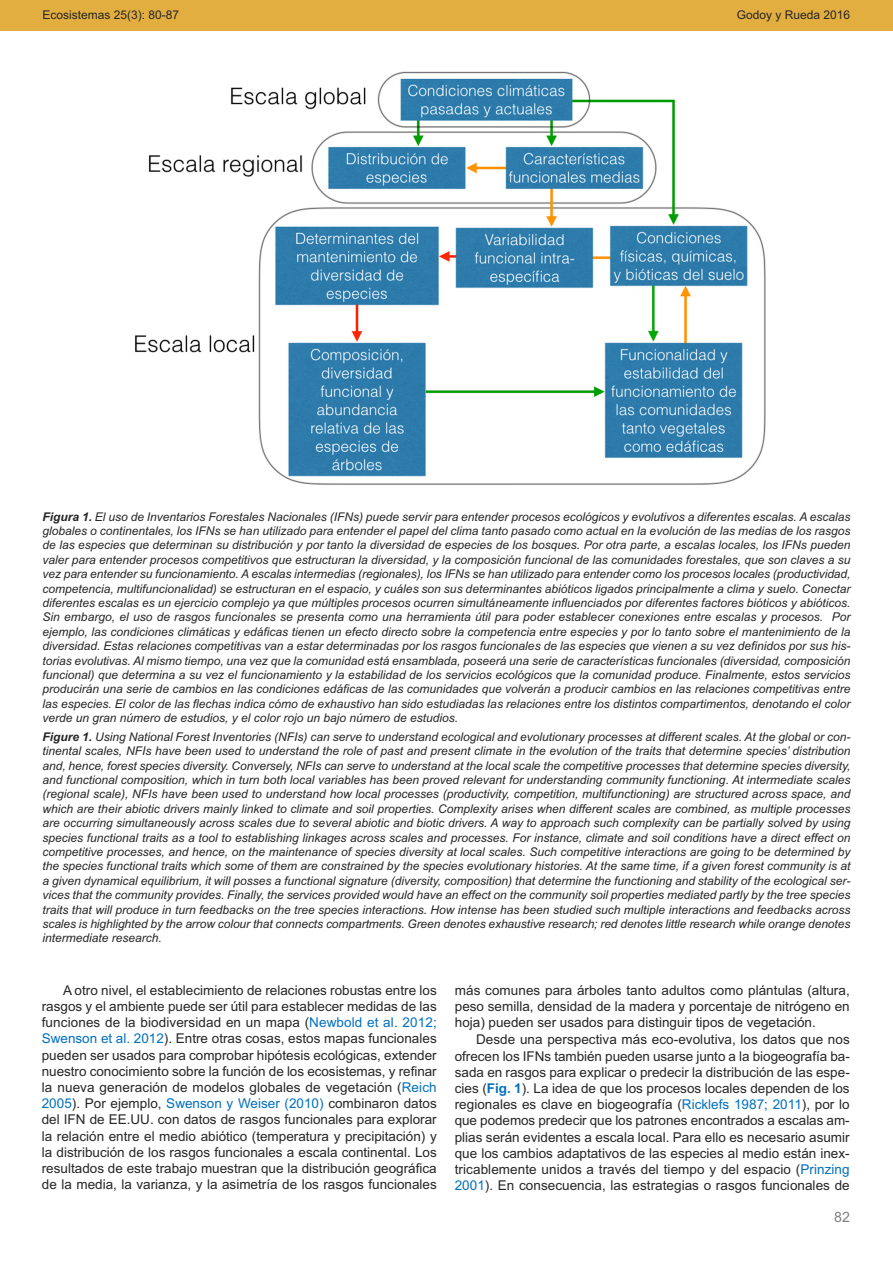
<style>
.page{position:relative;width:893px;height:1263px;background:#fff}
.page>*{position:absolute;margin:0;border:0;box-sizing:border-box;transform-origin:0 0}
.t1{font:14.25px "Arial";color:#808080}
.t2{font:13.5px/16.2px "Arial";color:#272526;text-align:justify}
.t3{font:italic 12px/14.4px "Arial";color:#272526;text-align:justify}
.t4{font:12px "Arial";color:#272526}
.s1{font-weight:700}
.s2{color:#0070c0}
.s3{font-weight:700;color:#0070c0}
</style>
<div class="page">
<div style="left:0;top:0;width:893px;height:30px;background:#e2ae40"></div>
<img style="left:135px;top:71px;width:631px;height:414px">
<p class="t4" style="left:43px;top:7px;width:138px">Ecosistemas 25(3): 80-87</p>
<p class="t4" style="left:737px;top:7px;width:115px">Godoy y Rueda 2016</p>
<p class="t3" style="left:43px;top:509px;width:809px"><span class="s1">Figura 1.</span> El uso de Inventarios Forestales Nacionales (IFNs) puede servir para entender procesos ecológicos y evolutivos a diferentes escalas. A escalas globales o continentales, los IFNs se han utilizado para entender el papel del clima tanto pasado como actual en la evolución de las medias de los rasgos de las especies que determinan su distribución y por tanto la diversidad de especies de los bosques. Por otra parte, a escalas locales, los IFNs pueden valer para entender procesos competitivos que estructuran la diversidad, y la composición funcional de las comunidades forestales, que son claves a su vez para entender su funcionamiento. A escalas intermedias (regionales), los IFNs se han utilizado para entender como los procesos locales (productividad, competencia, multifuncionalidad) se estructuran en el espacio, y cuáles son sus determinantes abióticos ligados principalmente a clima y suelo. Conectar diferentes escalas es un ejercicio complejo ya que múltiples procesos ocurren simultáneamente influenciados por diferentes factores bióticos y abióticos.<br>Sin embargo, el uso de rasgos funcionales se presenta como una herramienta útil para poder establecer conexiones entre escalas y procesos. Por ejemplo, las condiciones climáticas y edáficas tienen un efecto directo sobre la competencia entre especies y por lo tanto sobre el mantenimiento de la diversidad. Estas relaciones competitivas van a estar determinadas por los rasgos funcionales de las especies que vienen a su vez definidos por sus his&shy;torias evolutivas. Al mismo tiempo, una vez que la comunidad está ensamblada, poseerá una serie de características funcionales (diversidad, composición funcional) que determina a su vez el funcionamiento y la estabilidad de los servicios ecológicos que la comunidad produce. Finalmente, estos servicios producirán una serie de cambios en las condiciones edáficas de las comunidades que volverán a producir cambios en las relaciones competitivas entre las especies. El color de las flechas indica cómo de exhaustivo han sido estudiadas las relaciones entre los distintos compartimentos, denotando el color verde un gran número de estudios, y el color rojo un bajo número de estudios.</p>
<p class="t3" style="left:42px;top:729px;width:809px"><span class="s1">Figure 1.</span> Using National Forest Inventories (NFIs) can serve to understand ecological and evolutionary processes at different scales. At the global or con&shy;tinental scales, NFIs have been used to understand the role of past and present climate in the evolution of the traits that determine species’ distribution and, hence, forest species diversity. Conversely, NFIs can serve to understand at the local scale the competitive processes that determine species diversity, and functional composition, which in turn both local variables has been proved relevant for understanding community functioning. At intermediate scales (regional scale), NFIs have been used to understand how local processes (productivity, competition, multifunctioning) are structured across space, and which are their abiotic drivers mainly linked to climate and soil properties. Complexity arises when different scales are combined, as multiple processes are occurring simultaneously across scales due to several abiotic and biotic drivers. A way to approach such complexity can be partially solved by using species functional traits as a tool to establishing linkages across scales and processes. For instance, climate and soil conditions have a direct effect on competitive processes, and hence, on the maintenance of species diversity at local scales. Such competitive interactions are going to be determined by the species functional traits which some of them are constrained by the species evolutionary histories. At the same time, if a given forest community is at a given dynamical equilibrium, it will posses a functional signature (diversity, composition) that determine the functioning and stability of the ecological ser&shy;vices that the community provides. Finally, the services provided would have an effect on the community soil properties mediated partly by the tree species traits that will produce in turn feedbacks on the tree species interactions. How intense has been studied such multiple interactions and feedbacks across scales is highlighted by the arrow colour that connects compartments. Green denotes exhaustive research; red denotes little research while orange denotes intermediate research.</p>
<p class="t2" style="left:42px;top:982px;width:397px;text-indent:21px">A otro nivel, el establecimiento de relaciones robustas entre los rasgos y el ambiente puede ser útil para establecer medidas de las funciones de la biodiversidad en un mapa (<span class="s2">Newbold et al. 2012; Swenson et al. 2012</span>). Entre otras cosas, estos mapas funcionales pueden ser usados para comprobar hipótesis ecológicas, extender nuestro conocimiento sobre la función de los ecosistemas, y refinar la nueva generación de modelos globales de vegetación (<span class="s2">Reich 2005</span>). Por ejemplo, <span class="s2">Swenson y Weiser (2010)</span> combinaron datos del IFN de EE.UU. con datos de rasgos funcionales para explorar la relación entre el medio abiótico (temperatura y precipitación) y la distribución de los rasgos funcionales a escala continental. Los resultados de este trabajo muestran que la distribución geográfica de la media, la varianza, y la asimetría de los rasgos funcionales</p>
<p class="t2" style="left:455px;top:982px;width:396px">más comunes para árboles tanto adultos como plántulas (altura, peso semilla, densidad de la madera y porcentaje de nitrógeno en hoja) pueden ser usados para distinguir tipos de vegetación.</p>
<p class="t2" style="left:455px;top:1031px;width:397px;text-indent:21px">Desde una perspectiva más eco-evolutiva, los datos que nos ofrecen los IFNs también pueden usarse junto a la biogeografía ba&shy;sada en rasgos para explicar o predecir la distribución de las espe&shy;cies (<span class="s3">Fig. 1</span>). La idea de que los procesos locales dependen de los regionales es clave en biogeografía (<span class="s2">Ricklefs 1987; 2011</span>), por lo que podemos predecir que los patrones encontrados a escalas am&shy;plias serán evidentes a escala local. Para ello es necesario asumir que los cambios adaptativos de las especies al medio están inex&shy;tricablemente unidos a través del tiempo y del espacio (<span class="s2">Prinzing 2001</span>). En consecuencia, las estrategias o rasgos funcionales de</p>
<p class="t1" style="left:834px;top:1209px;width:17px">82</p>
</div>
